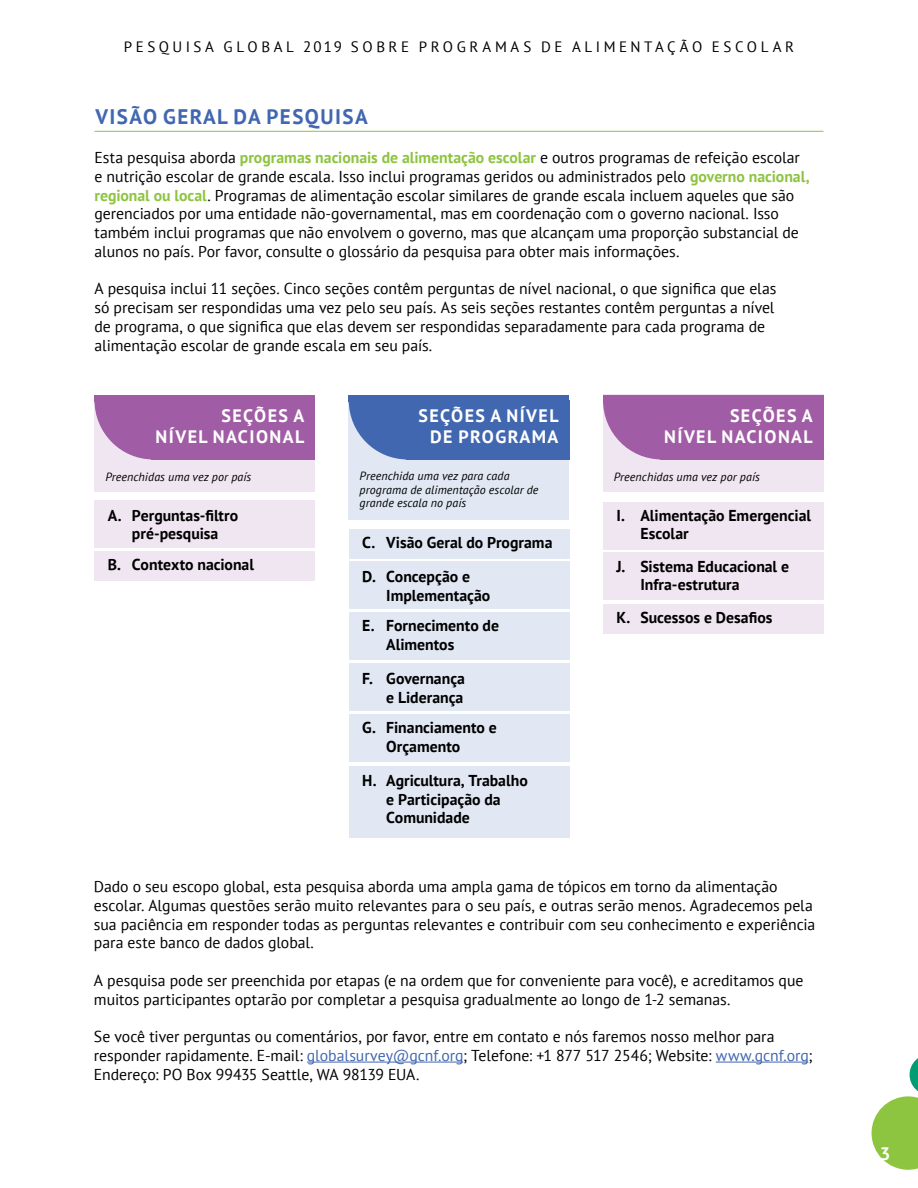
<style>
.page{position:relative;width:918px;height:1188px;background:#fff}
.page>*{position:absolute;margin:0;border:0;box-sizing:border-box;transform-origin:0 0}
.t1{font:700 21px "PT Sans";letter-spacing:.07em;color:#4067b0}
.t2{font:700 18px/21px "PT Sans";letter-spacing:.08em;color:#fff;text-align:right}
.t3{font:15.75px/18.8px "PT Sans";letter-spacing:-.005em;color:#000}
.t4{font:700 15.75px/18.8px "PT Sans";color:#000}
.t5{font:15px "PT Sans";letter-spacing:.24em;color:#000}
.t6{font:italic 12px/13.5px "PT Sans";letter-spacing:.01em;color:#000}
.s1{font-weight:700;color:#8dc440}
.s2{color:#4067b0}
</style>
<div class="page">
<svg style="left:872px;top:1058px;width:46px;height:112px"></svg>
<div style="left:603px;top:604px;width:220px;height:30px;background:#f0e6f1"></div>
<div style="left:349px;top:395px;width:220px;height:125px;background:#e2e8f3"></div>
<div style="left:94px;top:551px;width:221px;height:30px;background:#f0e6f1"></div>
<div style="left:94px;top:501px;width:221px;height:47px;background:#f0e6f1"></div>
<div style="left:94px;top:397px;width:221px;height:95px;background:#f0e6f1"></div>
<div style="left:603px;top:553px;width:220px;height:47px;background:#f0e6f1"></div>
<div style="left:603px;top:502px;width:220px;height:47px;background:#f0e6f1"></div>
<div style="left:603px;top:395px;width:220px;height:97px;background:#f0e6f1"></div>
<div style="left:349px;top:529px;width:220px;height:30px;background:#e2e8f3"></div>
<div style="left:349px;top:612px;width:220px;height:47px;background:#e2e8f3"></div>
<div style="left:349px;top:663px;width:220px;height:47px;background:#e2e8f3"></div>
<div style="left:349px;top:714px;width:220px;height:47px;background:#e2e8f3"></div>
<div style="left:349px;top:562px;width:220px;height:47px;background:#e2e8f3"></div>
<div style="left:349px;top:766px;width:220px;height:72px;background:#e2e8f3"></div>
<div style="left:406px;top:400px;width:163px;height:59px;background:#4067b0"></div>
<svg style="left:349px;top:402px;width:57px;height:57px"></svg>
<div style="left:349px;top:395px;width:220px;height:7px;background:#4067b0"></div>
<hr style="left:94px;top:131px;width:730px;height:1px;background:#8dc440">
<hr style="left:307px;top:1062px;width:156px;height:1px;background:#4067b0">
<hr style="left:716px;top:1062px;width:92px;height:1px;background:#4067b0">
<div style="left:660px;top:400px;width:164px;height:59px;background:#a05da5"></div>
<svg style="left:603px;top:402px;width:57px;height:57px"></svg>
<div style="left:603px;top:395px;width:221px;height:7px;background:#a05da5"></div>
<div style="left:152px;top:400px;width:163px;height:59px;background:#a05da5"></div>
<svg style="left:94px;top:402px;width:58px;height:57px"></svg>
<div style="left:94px;top:395px;width:221px;height:7px;background:#a05da5"></div>
<p class="t5" style="left:124px;top:37px;width:672px">PESQUISA GLOBAL 2019 SOBRE PROGRAMAS DE ALIMENTAÇÃO ESCOLAR</p>
<h1 class="t1" style="left:95px;top:103px;width:274px">VISÃO GERAL DA PESQUISA</h1>
<p class="t3" style="left:94px;top:148px;width:717px">Esta pesquisa aborda <span class="s1">programas nacionais de alimentação escolar</span> e outros programas de refeição escolar e nutrição escolar de grande escala. Isso inclui programas geridos ou administrados pelo <span class="s1">governo nacional, regional ou local</span>. Programas de alimentação escolar similares de grande escala incluem aqueles que são gerenciados por uma entidade não-governamental, mas em coordenação com o governo nacional. Isso também inclui programas que não envolvem o governo, mas que alcançam uma proporção substancial de alunos no país. Por favor, consulte o glossário da pesquisa para obter mais informações.</p>
<p class="t3" style="left:94px;top:279px;width:683px">A pesquisa inclui 11 seções. Cinco seções contêm perguntas de nível nacional, o que significa que elas só precisam ser respondidas uma vez pelo seu país. As seis seções restantes contêm perguntas a nível de programa, o que significa que elas devem ser respondidas separadamente para cada programa de alimentação escolar de grande escala em seu país.</p>
<p class="t2" style="left:156px;top:405px;width:150px">SEÇÕES A<br>NÍVEL NACIONAL</p>
<p class="t6" style="left:105px;top:470px;width:148px">Preenchidas uma vez por país</p>
<p class="t4" style="left:108px;top:505px;width:132px;text-align:center">A. Perguntas-filtro pré-pesquisa</p>
<p class="t4" style="left:108px;top:555px;width:148px">B. Contexto nacional</p>
<p class="t2" style="left:418px;top:405px;width:142px">SEÇÕES A NÍVEL<br>DE PROGRAMA</p>
<p class="t6" style="left:360px;top:469px;width:180px">Preenchida uma vez para cada programa de alimentação escolar de grande escala no país</p>
<p class="t4" style="left:362px;top:525px;width:192px;line-height:33.8px">C. Visão Geral do Programa<br>D. Concepção e</p>
<p class="t4" style="left:362px;top:579px;width:138px;line-height:30.8px;text-indent:24px">Implementação<br>E. Fornecimento de</p>
<p class="t4" style="left:362px;top:627px;width:104px;line-height:33.8px;text-indent:24px">Alimentos<br>F. Governança</p>
<p class="t4" style="left:362px;top:681px;width:136px;line-height:30.8px;text-indent:24px">e Liderança<br>G. Financiamento e</p>
<p class="t4" style="left:362px;top:729px;width:167px;line-height:33.8px;text-indent:24px">Orçamento<br>H. Agricultura, Trabalho</p>
<p class="t4" style="left:386px;top:789px;width:116px">e Participação da<br>Comunidade</p>
<p class="t2" style="left:664px;top:405px;width:150px">SEÇÕES A<br>NÍVEL NACIONAL</p>
<p class="t6" style="left:614px;top:470px;width:148px">Preenchidas uma vez por país</p>
<p class="t4" style="left:640px;top:505px;width:172px;text-indent:-24px">I. Alimentação Emergencial<br>Escolar</p>
<p class="t4" style="left:640px;top:556px;width:150px;text-indent:-24px">J. Sistema Educacional e<br>Infra-estrutura</p>
<p class="t4" style="left:616px;top:607px;width:157px">K. Sucessos e Desafios</p>
<p class="t3" style="left:94px;top:877px;width:723px">Dado o seu escopo global, esta pesquisa aborda uma ampla gama de tópicos em torno da alimentação escolar. Algumas questões serão muito relevantes para o seu país, e outras serão menos. Agradecemos pela sua paciência em responder todas as perguntas relevantes e contribuir com seu conhecimento e experiência para este banco de dados global.</p>
<p class="t3" style="left:94px;top:971px;width:711px">A pesquisa pode ser preenchida por etapas (e na ordem que for conveniente para você), e acreditamos que muitos participantes optarão por completar a pesquisa gradualmente ao longo de 1-2 semanas.</p>
<p class="t3" style="left:94px;top:1027px;width:720px">Se você tiver perguntas ou comentários, por favor, entre em contato e nós faremos nosso melhor para responder rapidamente. E-mail: <span class="s2">globalsurvey@gcnf.org</span>; Telefone: +1 877 517 2546; Website: <span class="s2">www.gcnf.org</span>;<br>Endereço: PO Box 99435 Seattle, WA 98139 EUA.</p>
<p class="t2" style="left:880px;top:1143px;width:12px">3</p>
</div>
